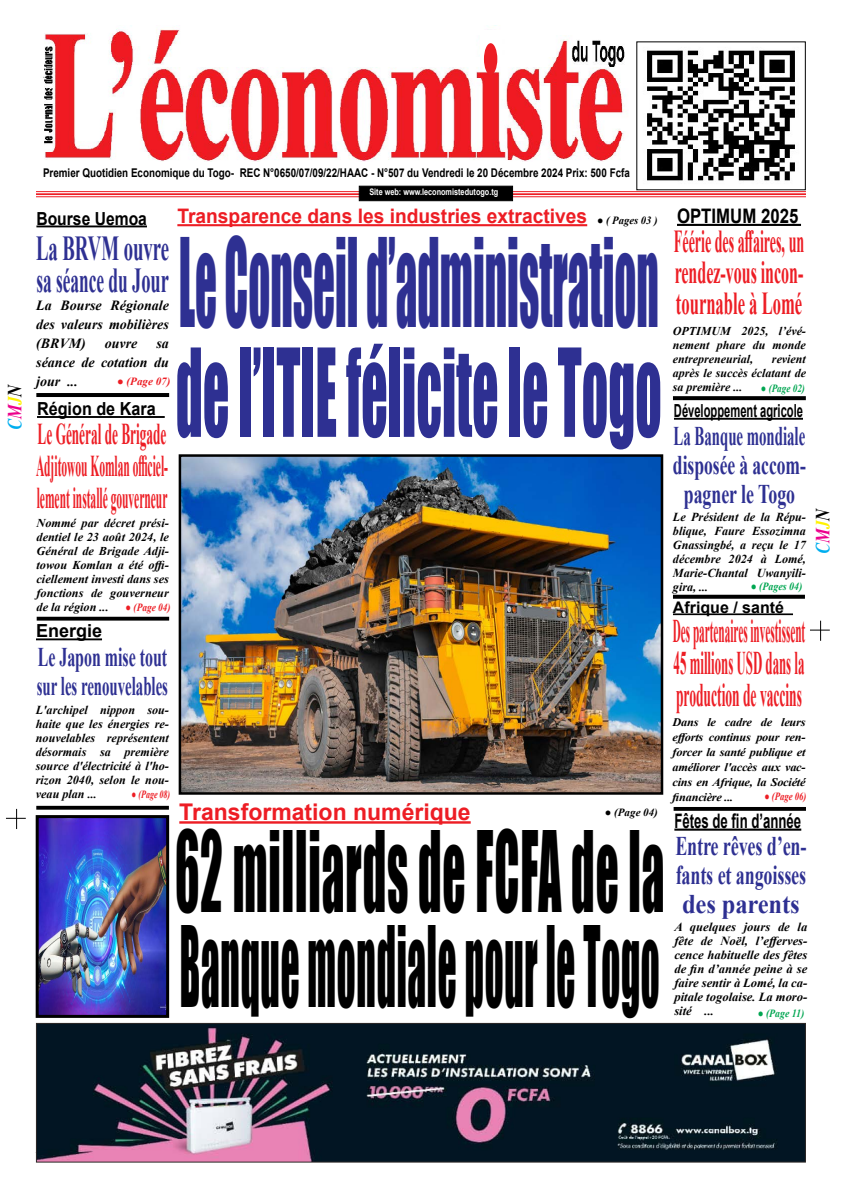
<style>
.page{position:relative;width:842px;height:1191px;background:#fff}
.page>*{position:absolute;margin:0;border:0;box-sizing:border-box;transform-origin:0 0}
.t1{font:113px/110px "Impact";color:#2e3092;scale:.38 1}
.t2{font:102.9px/95.1px "Impact";letter-spacing:.02em;color:#000;scale:.44 1}
.t3{font:700 35px/32px "Times New Roman";color:#2e3092;scale:.54 1}
.t4{font:700 33px/32px "Times New Roman";color:#ed1d24;text-align:justify;scale:.34 1}
.t5{font:700 31.9px/31px "Times New Roman";color:#ed1d24;text-align:justify;scale:.44 1}
.t6{font:700 30.2px/32px "Times New Roman";color:#ed1d24;text-align:justify;scale:.44 1}
.t7{font:700 26.9px/29px "Times New Roman";color:#2e3092;text-align:center;scale:.55 1}
.t8{font:700 26.9px/29px "Times New Roman";color:#2e3092;text-align:justify;scale:.66 1}
.t9{font:700 26.9px/29px "Times New Roman";color:#2e3092;scale:.59 1}
.t10{font:700 23px "Arial";color:#ed1d24}
.t11{font:700 20px "Arial";color:#ed1d24;scale:.96 1}
.t12{font:700 20px "Arial";color:#000;scale:.66 1}
.t13{font:700 20px "Arial";color:#000;scale:.84 1}
.t14{font:italic 700 20px "Times New Roman";color:#00aeef;scale:.8 1}
.t15{font:700 18px "Arial";color:#000;scale:.62 1}
.t16{font:700 18px "Arial";color:#000;scale:.9 1}
.t17{font:700 18px "Arial";color:#000;scale:.87 1}
.t18{font:700 18px "Arial";color:#000}
.t19{font:700 16px "Arial";color:#000}
.t20{font:italic 700 14px/19px "Times New Roman";color:#000;text-align:justify}
.t21{font:italic 700 12.4px/14px "Times New Roman";color:#000;text-align:justify}
.t22{font:italic 700 12.2px/14px "Times New Roman";color:#000;text-align:justify}
.t23{font:italic 700 12px/14px "Times New Roman";color:#000;text-align:justify}
.t24{font:700 12px "Arial";color:#000;scale:.82 1}
.t25{font:italic 700 11.6px/15px "Times New Roman";letter-spacing:-.02em;color:#000;text-align:justify;scale:1.06 1}
.t26{font:italic 700 11px "Times New Roman";color:#000;scale:.96 1}
.t27{font:italic 700 11px "Times New Roman";color:#00a651;scale:.9 1}
.t28{font:italic 700 11px "Times New Roman";color:#00a651;scale:.89 1}
.t29{font:italic 700 11px "Times New Roman";color:#ed1d24}
.t30{font:italic 700 11px "Times New Roman";color:#ed1d24;scale:.85 1}
.t31{font:italic 700 11px "Times New Roman";color:#00a651;scale:.83 1}
.t32{font:italic 700 11px "Times New Roman";color:#ed1d24;scale:.79 1}
.t33{font:italic 700 11px "Times New Roman";color:#000}
.t34{font:italic 700 11px "Times New Roman";color:#ed1d24;scale:.73 1}
.t35{font:700 9px "Arial";color:#fff;scale:.81 1}
.s1{color:#ec008c}
.s2{color:#fff200}
.s3{color:#000}
.s4{font-family:"Trebuchet"}
</style>
<div class="page">
<svg style="left:810px;top:620px;width:20px;height:21px"></svg>
<svg style="left:6px;top:809px;width:20px;height:20px"></svg>
<img style="left:647px;top:50px;width:148px;height:131px">
<img style="left:43px;top:25px;width:583px;height:137px">
<div style="left:480px;top:30px;width:22px;height:37px;background:#fff"></div>
<div style="left:484px;top:43px;width:13px;height:32px;background:#ed1d24;border-radius:50%"></div>
<hr style="left:36px;top:191px;width:770px;height:1px;background:#ed1d24">
<hr style="left:36px;top:193px;width:770px;height:2px;background:#ed1d24">
<hr style="left:36px;top:196px;width:770px;height:1px;background:#ed1d24">
<div style="left:359px;top:186px;width:154px;height:15px;background:#000;border:1px solid #000"></div>
<hr style="left:37px;top:416px;width:128px;height:2px;background:#000">
<img style="left:183px;top:458px;width:476px;height:332px">
<div style="left:179px;top:454px;width:484px;height:340px;border:3px solid #000"></div>
<hr style="left:37px;top:617px;width:132px;height:3px;background:#000">
<hr style="left:36px;top:806px;width:133px;height:3px;background:#000">
<svg style="left:674px;top:807px;width:132px;height:4px"></svg>
<hr style="left:36px;top:393px;width:133px;height:4px;background:#000">
<hr style="left:36px;top:225px;width:111px;height:2px;background:#000">
<svg style="left:673px;top:595px;width:132px;height:4px"></svg>
<hr style="left:177px;top:224px;width:410px;height:2px;background:#ed1d24">
<svg style="left:673px;top:396px;width:133px;height:4px"></svg>
<hr style="left:677px;top:224px;width:124px;height:2px;background:#000">
<hr style="left:674px;top:418px;width:129px;height:2px;background:#000">
<hr style="left:673px;top:613px;width:120px;height:2px;background:#000">
<hr style="left:179px;top:821px;width:292px;height:2px;background:#ed1d24">
<hr style="left:674px;top:828px;width:127px;height:2px;background:#000">
<img style="left:40px;top:819px;width:125px;height:195px">
<div style="left:36px;top:815px;width:133px;height:203px;border:3px solid #000"></div>
<hr style="left:36px;top:638px;width:66px;height:2px;background:#000">
<img style="left:38px;top:1025px;width:766px;height:135px">
<div style="left:36px;top:1023px;width:770px;height:139px;border:1px solid #2d2827"></div>
<h3 class="t14" style="left:1px;top:429px;width:59px;rotate:-90deg">C<span class="s1">M</span><span class="s2">J</span><span class="s3">N</span></h3>
<p class="t24" style="left:43px;top:164px;width:717px">Premier Quotidien Economique du Togo- REC N°0650/07/09/22/HAAC - N°507 du Vendredi le 20 Décembre 2024 Prix: 500 Fcfa</p>
<p class="t35" style="left:369px;top:185px;width:161px">Site web: www.leconomistedutogo.tg</p>
<h3 class="t13" style="left:677px;top:202px;width:146px">OPTIMUM 2025</h3>
<h3 class="t5" style="left:674px;top:225px;width:298px">Féérie des affaires, un rendez-vous incon&shy;tournable à Lomé</h3>
<h3 class="t11" style="left:177px;top:202px;width:428px">Transparence dans les industries extractives</h3>
<h1 class="t1" style="left:176px;top:224px;width:1280px">Le Conseil d’administration de l’ITIE félicite le Togo</h1>
<h3 class="t17" style="left:36px;top:205px;width:129px">Bourse Uemoa</h3>
<p class="t26" style="left:597px;top:213px;width:65px"><span class="s4">●</span> ( Pages 03 )</p>
<h3 class="t3" style="left:36px;top:231px;width:248px">La BRVM ouvre sa séance du Jour</h3>
<p class="t20" style="left:36px;top:296px;width:134px">La Bourse Régionale des valeurs mobilières (BRVM)</p>
<p class="t23" style="left:673px;top:323px;width:134px">OPTIMUM 2025, l’évé&shy;nement phare du monde entrepreneurial,</p>
<p class="t20" style="left:36px;top:334px;width:134px;text-indent:120px">sa séance de cotation du jour ...</p>
<p class="t20" style="left:105px;top:334px;width:34px">ouvre</p>
<p class="t23" style="left:673px;top:351px;width:135px;text-indent:99px">revient après le succès éclatant de sa première ...</p>
<p class="t29" style="left:117px;top:374px;width:55px"><span class="s4">●</span> (Page 07)</p>
<p class="t31" style="left:761px;top:381px;width:55px"><span class="s4">●</span> (Page 02)</p>
<h3 class="t16" style="left:37px;top:396px;width:134px">Région de Kara</h3>
<h3 class="t15" style="left:674px;top:398px;width:210px">Développement agricole</h3>
<h3 class="t6" style="left:36px;top:417px;width:301px">Le Général de Brigade Adjitowou Komlan officiel&shy;lement installé gouverneur</h3>
<h3 class="t7" style="left:673px;top:420px;width:243px">La Banque mondiale disposée à accom&shy;pagner le Togo</h3>
<p class="t22" style="left:673px;top:509px;width:135px">Le Président de la Répu&shy;blique, Faure Essozimna Gnassingbé, a reçu le 17 décembre 2024 à Lomé, Marie-Chantal Uwanyili&shy;gira, ...</p>
<p class="t23" style="left:37px;top:515px;width:134px">Nommé par décret prési&shy;dentiel le 23 août 2024, le Général de Brigade Adji&shy;towou Komlan a été offi&shy;ciellement investi dans ses fonctions de gouverneur de la région ...</p>
<p class="t27" style="left:751px;top:578px;width:59px"><span class="s4">●</span> (Pages 04)</p>
<h3 class="t19" style="left:673px;top:595px;width:113px">Afrique / santé</h3>
<h3 class="t4" style="left:673px;top:614px;width:391px">Des partenaires investissent 45 millions USD dans la production de vaccins</h3>
<p class="t30" style="left:126px;top:600px;width:54px"><span class="s4">●</span> (Page 04)</p>
<h3 class="t18" style="left:36px;top:618px;width:68px">Energie</h3>
<h3 class="t9" style="left:37px;top:642px;width:224px">Le Japon mise tout sur les renouvelables</h3>
<p class="t22" style="left:36px;top:703px;width:135px">L'archipel nippon sou&shy;haite que les énergies re&shy;nouvelables représentent désormais sa première source d'électricité à l'ho&shy;rizon 2040, selon le nou&shy;veau plan ...</p>
<p class="t25" style="left:672px;top:714px;width:127px">Dans le cadre de leurs efforts continus pour ren&shy;forcer la santé publique et améliorer l'accès aux vac&shy;cins en Afrique, la Société financière ...</p>
<p class="t34" style="left:132px;top:786px;width:54px"><span class="s4">●</span> (Page 08)</p>
<p class="t32" style="left:764px;top:789px;width:55px"><span class="s4">●</span> (Page 06)</p>
<h3 class="t10" style="left:179px;top:795px;width:293px">Transformation numérique</h3>
<p class="t33" style="left:605px;top:804px;width:55px"><span class="s4">●</span> (Page 04)</p>
<h3 class="t12" style="left:674px;top:806px;width:194px">Fêtes de fin d’année</h3>
<h2 class="t2" style="left:175px;top:821px;width:1114px">62 milliards de FCFA de la<br>Banque mondiale pour le Togo</h2>
<h3 class="t8" style="left:675px;top:831px;width:201px">Entre rêves d’en&shy;fants et angoisses des parents</h3>
<p class="t21" style="left:674px;top:919px;width:135px">A quelques jours de la fête de Noël, l’efferves&shy;cence habituelle des fêtes de fin d’année peine à se faire sentir à Lomé, la ca&shy;pitale togolaise. La moro&shy;sité ...</p>
<p class="t28" style="left:758px;top:1005px;width:54px"><span class="s4">●</span> (Page 11)</p>
<h3 class="t14" style="left:809px;top:554px;width:59px;rotate:-90deg">C<span class="s1">M</span><span class="s2">J</span><span class="s3">N</span></h3>
</div>
